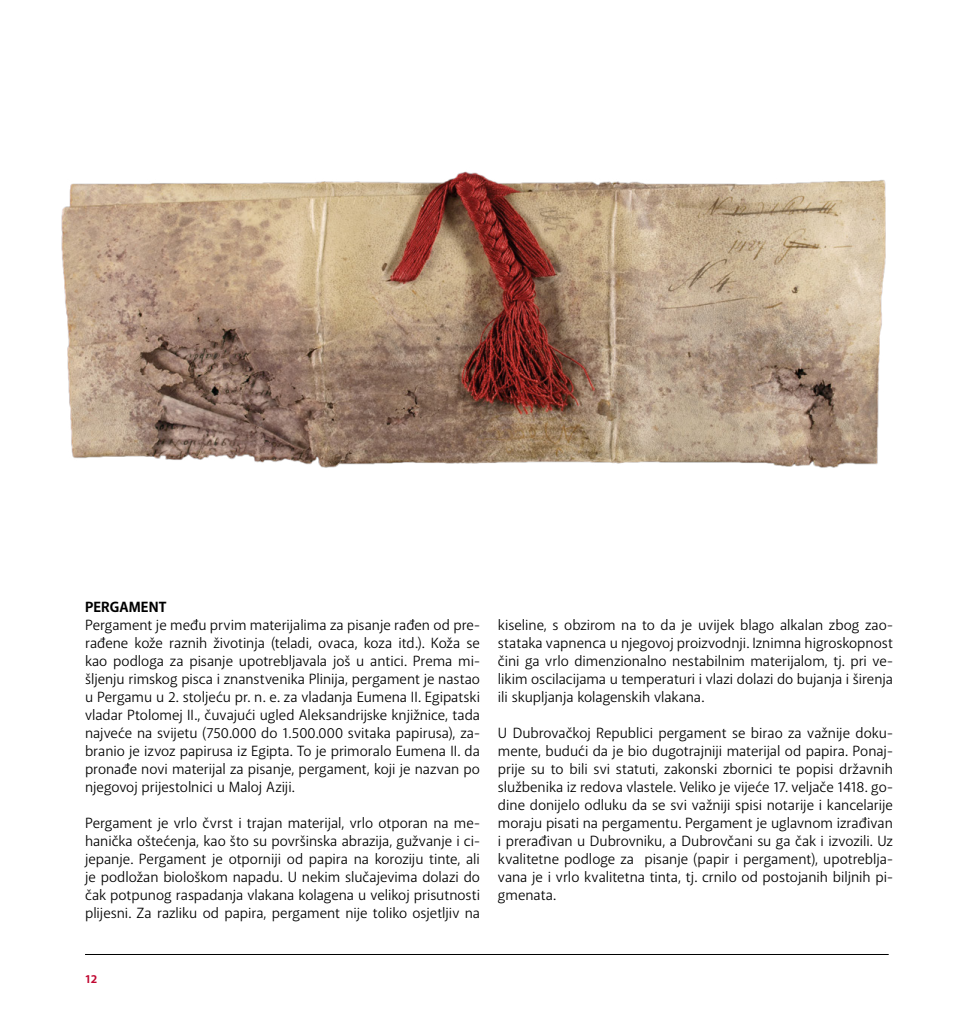
<style>
.page{position:relative;width:978px;height:1021px;background:#fff}
.page>*{position:absolute;margin:0;border:0;box-sizing:border-box;transform-origin:0 0}
.t1{font:15px/18px "Akagi Pro";letter-spacing:-.005em;color:#000;text-align:justify}
.t2{font:700 15px "Akagi Pro";letter-spacing:.005em;color:#000}
.t3{font:700 12px "Akagi Pro";color:#c00630}
</style>
<div class="page">
<hr style="left:85px;top:954px;width:804px;height:1px;background:#000">
<img style="left:61px;top:171px;width:825px;height:297px">
<p class="t2" style="left:85px;top:597px;width:83px">PERGAMENT</p>
<p class="t1" style="left:85px;top:616px;width:396px">Pergament je među prvim materijalima za pisanje rađen od pre&shy;rađene kože raznih životinja (teladi, ovaca, koza itd.). Koža se kao podloga za pisanje upotrebljavala još u antici. Prema mi&shy;šljenju rimskog pisca i znanstvenika Plinija, pergament je nastao u Pergamu u 2. stoljeću pr. n. e. za vladanja Eumena II. Egipatski vladar Ptolomej II., čuvajući ugled Aleksandrijske knjižnice, tada najveće na svijetu (750.000 do 1.500.000 svitaka papirusa), za&shy;branio je izvoz papirusa iz Egipta. To je primoralo Eumena II. da pronađe novi materijal za pisanje, pergament, koji je nazvan po njegovoj prijestolnici u Maloj Aziji.</p>
<p class="t1" style="left:85px;top:814px;width:396px">Pergament je vrlo čvrst i trajan materijal, vrlo otporan na me&shy;hanička oštećenja, kao što su površinska abrazija, gužvanje i ci&shy;jepanje. Pergament je otporniji od papira na koroziju tinte, ali je podložan biološkom napadu. U nekim slučajevima dolazi do čak potpunog raspadanja vlakana kolagena u velikoj prisutnosti plijesni. Za razliku od papira, pergament nije toliko osjetljiv na</p>
<p class="t1" style="left:498px;top:616px;width:396px">kiseline, s obzirom na to da je uvijek blago alkalan zbog zao&shy;stataka vapnenca u njegovoj proizvodnji. Iznimna higroskopnost čini ga vrlo dimenzionalno nestabilnim materijalom, tj. pri ve&shy;likim oscilacijama u temperaturi i vlazi dolazi do bujanja i širenja ili skupljanja kolagenskih vlakana.</p>
<p class="t1" style="left:498px;top:724px;width:396px">U Dubrovačkoj Republici pergament se birao za važnije doku&shy;mente, budući da je bio dugotrajniji materijal od papira. Ponaj&shy;prije su to bili svi statuti, zakonski zbornici te popisi državnih službenika iz redova vlastele. Veliko je vijeće 17. veljače 1418. go&shy;dine donijelo odluku da se svi važniji spisi notarije i kancelarije moraju pisati na pergamentu. Pergament je uglavnom izrađivan i prerađivan u Dubrovniku, a Dubrovčani su ga čak i izvozili. Uz kvalitetne podloge za pisanje (papir i pergament), upotreblja&shy;vana je i vrlo kvalitetna tinta, tj. crnilo od postojanih biljnih pi&shy;gmenata.</p>
<p class="t3" style="left:85px;top:971px;width:14px">12</p>
</div>
